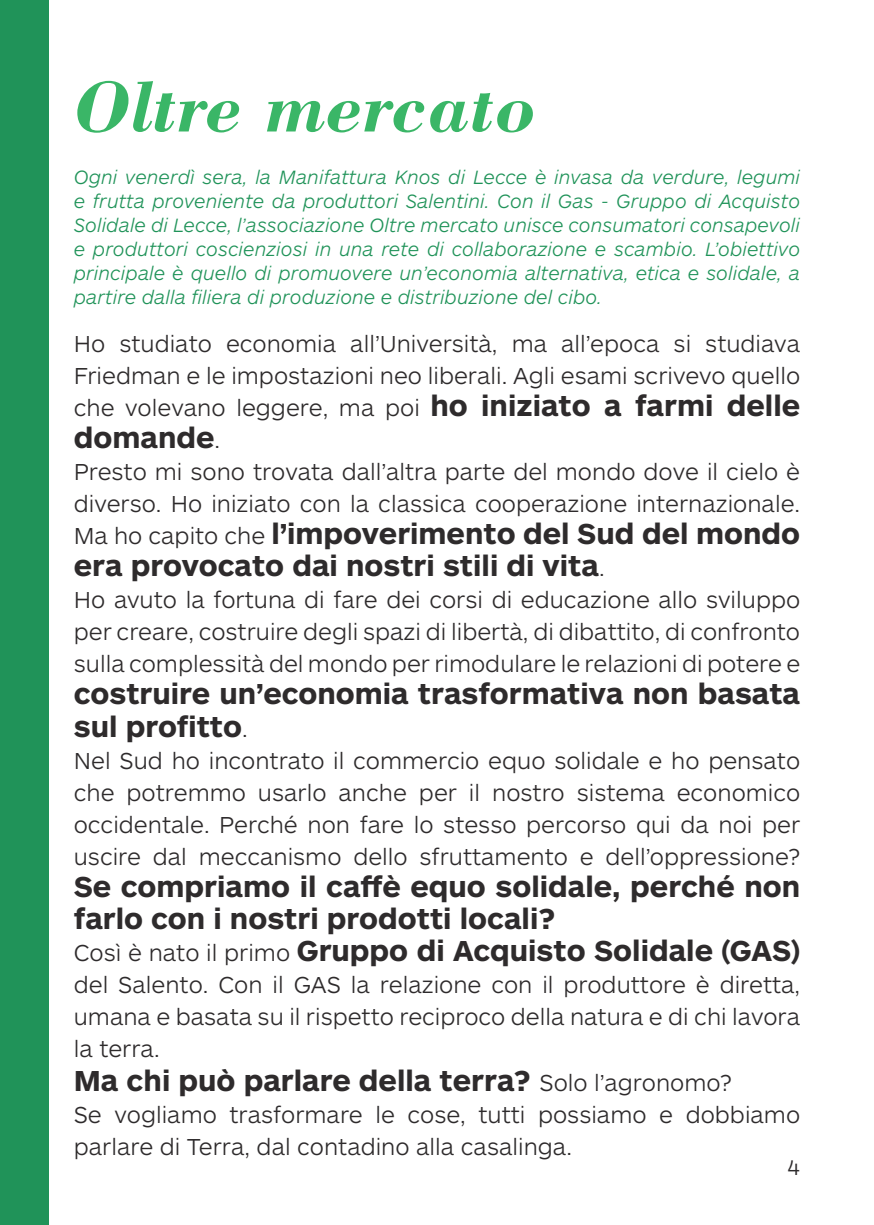
<style>
.page{position:relative;width:874px;height:1225px;background:#fff}
.page>*{position:absolute;margin:0;border:0;box-sizing:border-box;transform-origin:0 0}
.t1{font:italic 700 76px "Bodoni BT";color:#3ab667}
.t2{font:700 30px/32px "ARS Maquette Pro";color:#2e2b2c}
.t3{font:300 24px/32px "ARS Maquette Pro";color:#2e2b2c;text-align:justify}
.t4{font:300 22px "ARS Maquette Pro";color:#2e2b2c}
.t5{font:italic 300 20px/24px "ARS Maquette Pro";color:#209359;text-align:justify}
.s1{font-weight:700;font-size:30px}
.s2{font-weight:300;font-size:24px}
</style>
<div class="page">
<div style="left:0;top:0;width:48px;height:1225px;background:#209359"></div>
<h1 class="t1" style="left:74px;top:59px;width:465px">Oltre mercato</h1>
<p class="t5" style="left:74px;top:164px;width:727px">Ogni venerdì sera, la Manifattura Knos di Lecce è invasa da verdure, legumi e frutta proveniente da produttori Salentini. Con il Gas - Gruppo di Acquisto Solidale di Lecce, l’associazione Oltre mercato unisce consumatori consapevoli e produttori coscienziosi in una rete di collaborazione e scambio. L’obiettivo principale è quello di promuovere un’economia alternativa, etica e solidale, a partire dalla filiera di produzione e distribuzione del cibo.</p>
<p class="t3" style="left:74px;top:327px;width:727px">Ho studiato economia all’Università, ma all’epoca si studiava Friedman e le impostazioni neo liberali. Agli esami scrivevo quello che volevano leggere, ma poi <span class="s1">ho iniziato a farmi delle</span></p>
<p class="t2" style="left:74px;top:420px;width:148px">domande<span class="s2">.</span></p>
<p class="t3" style="left:74px;top:455px;width:727px">Presto mi sono trovata dall’altra parte del mondo dove il cielo è diverso. Ho iniziato con la classica cooperazione internazionale.</p>
<p class="t2" style="left:74px;top:516px;width:727px"><span class="s2">Ma ho capito che</span> l’impoverimento del Sud del mondo era provocato dai nostri stili di vita<span class="s2">.</span></p>
<p class="t3" style="left:74px;top:583px;width:727px">Ho avuto la fortuna di fare dei corsi di educazione allo sviluppo per creare, costruire degli spazi di libertà, di dibattito, di confronto sulla complessità del mondo per rimodulare le relazioni di potere e</p>
<p class="t2" style="left:74px;top:676px;width:727px">costruire un’economia trasformativa non basata sul profitto<span class="s2">.</span></p>
<p class="t3" style="left:74px;top:743px;width:727px">Nel Sud ho incontrato il commercio equo solidale e ho pensato che potremmo usarlo anche per il nostro sistema economico occidentale. Perché non fare lo stesso percorso qui da noi per uscire dal meccanismo dello sfruttamento e dell’oppressione?</p>
<p class="t2" style="left:74px;top:868px;width:727px">Se compriamo il caffè equo solidale, perché non farlo con i nostri prodotti locali?<br><span class="s2">Così è nato il primo</span> Gruppo di Acquisto Solidale (GAS)</p>
<p class="t3" style="left:74px;top:967px;width:727px">del Salento. Con il GAS la relazione con il produttore è diretta, umana e basata su il rispetto reciproco della natura e di chi lavora la terra.</p>
<p class="t2" style="left:74px;top:1062px;width:659px">Ma chi può parlare della terra? <span class="s2">Solo l’agronomo?</span></p>
<p class="t3" style="left:74px;top:1097px;width:727px">Se vogliamo trasformare le cose, tutti possiamo e dobbiamo parlare di Terra, dal contadino alla casalinga.</p>
<p class="t4" style="left:787px;top:1152px;width:14px">4</p>
</div>
